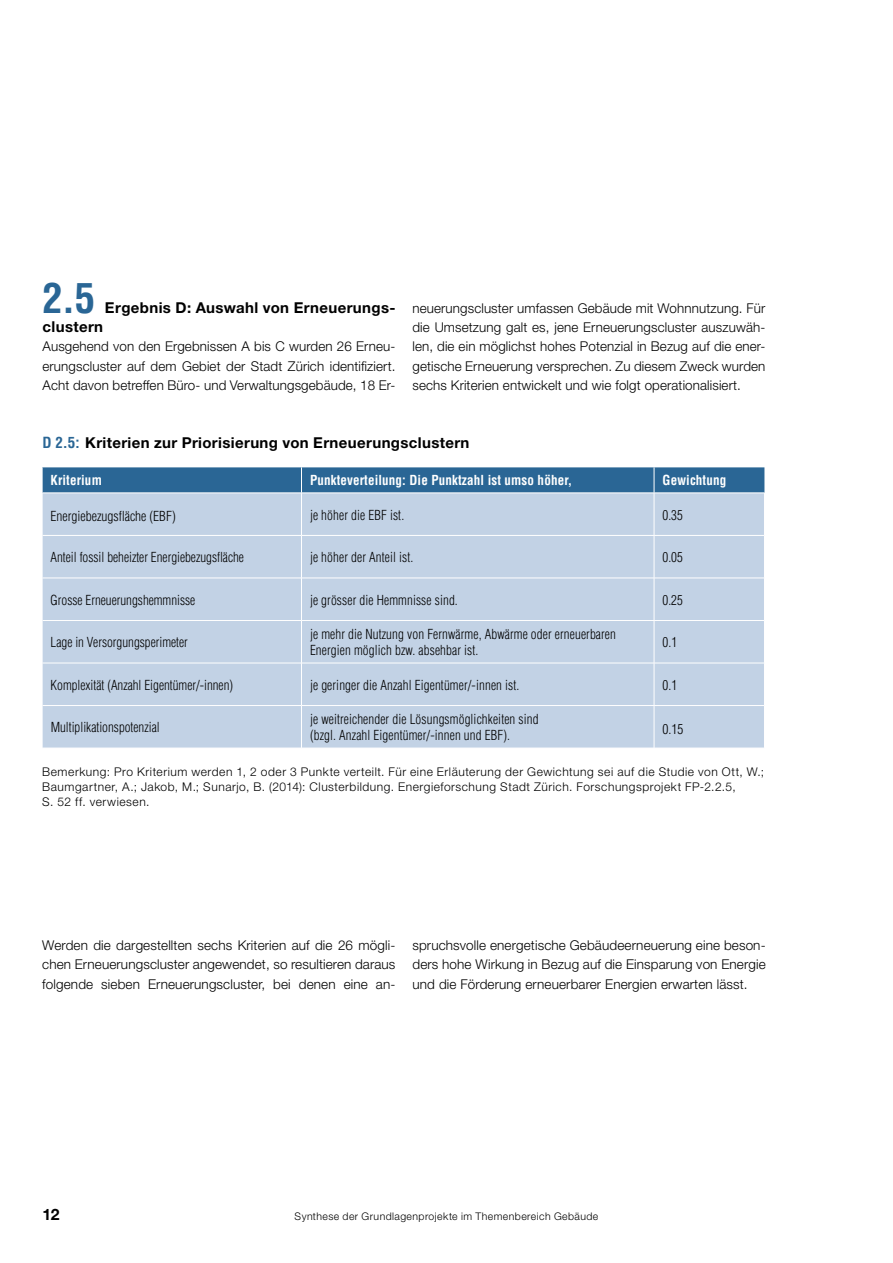
<style>
.page{position:relative;width:893px;height:1263px;background:#fff}
.page>*{position:absolute;margin:0;border:0;box-sizing:border-box;transform-origin:0 0}
.t1{font:700 condensed 40.5px "Helvetica";color:#2a6695}
.t2{font:700 15.75px "Helvetica Neue LT Std";color:#000}
.t3{font:700 15px "Helvetica Neue LT Std";letter-spacing:.025em;color:#000}
.t4{font:300 13.5px/19.4px "Helvetica Neue LT Std";letter-spacing:.01em;color:#000;text-align:justify}
.t5{font:300 condensed 13.5px/16.5px "Helvetica";letter-spacing:.01em;color:#000}
.t6{font:700 condensed 13.5px "Helvetica";letter-spacing:.01em;color:#fff}
.t7{font:300 12px/15px "Helvetica Neue LT Std";letter-spacing:.045em;color:#000}
.t8{font:300 10.5px "Helvetica Neue LT Std";letter-spacing:.04em;color:#000}
.s1{font-family:"Helvetica";font-stretch:condensed;color:#2a6695}
</style>
<div class="page">
<div style="left:43px;top:494px;width:721px;height:254px;background:#c2d2e5"></div>
<hr style="left:301px;top:493px;width:1px;height:42px;background:#fff">
<hr style="left:654px;top:493px;width:1px;height:42px;background:#fff">
<hr style="left:301px;top:536px;width:1px;height:42px;background:#fff">
<hr style="left:654px;top:536px;width:1px;height:42px;background:#fff">
<hr style="left:301px;top:578px;width:1px;height:42px;background:#fff">
<hr style="left:654px;top:578px;width:1px;height:42px;background:#fff">
<hr style="left:301px;top:621px;width:1px;height:42px;background:#fff">
<hr style="left:654px;top:621px;width:1px;height:42px;background:#fff">
<hr style="left:301px;top:663px;width:1px;height:42px;background:#fff">
<hr style="left:654px;top:663px;width:1px;height:42px;background:#fff">
<hr style="left:301px;top:706px;width:1px;height:42px;background:#fff">
<hr style="left:654px;top:706px;width:1px;height:42px;background:#fff">
<hr style="left:42px;top:535px;width:259px;height:1px;background:#fff">
<hr style="left:301px;top:535px;width:353px;height:1px;background:#fff">
<hr style="left:654px;top:535px;width:111px;height:1px;background:#fff">
<hr style="left:42px;top:578px;width:259px;height:1px;background:#fff">
<hr style="left:301px;top:578px;width:353px;height:1px;background:#fff">
<hr style="left:654px;top:578px;width:111px;height:1px;background:#fff">
<hr style="left:42px;top:620px;width:259px;height:1px;background:#fff">
<hr style="left:301px;top:620px;width:353px;height:1px;background:#fff">
<hr style="left:654px;top:620px;width:111px;height:1px;background:#fff">
<hr style="left:42px;top:663px;width:259px;height:1px;background:#fff">
<hr style="left:301px;top:663px;width:353px;height:1px;background:#fff">
<hr style="left:654px;top:663px;width:111px;height:1px;background:#fff">
<hr style="left:42px;top:705px;width:259px;height:1px;background:#fff">
<hr style="left:301px;top:705px;width:353px;height:1px;background:#fff">
<hr style="left:654px;top:705px;width:111px;height:1px;background:#fff">
<svg style="left:42px;top:467px;width:722px;height:26px;background:#336c99"></svg>
<h1 class="t1" style="left:43px;top:273px;width:54px">2.5</h1>
<p class="t3" style="left:105px;top:298px;width:292px">Ergebnis D: Auswahl von Erneuerungs-</p>
<p class="t3" style="left:43px;top:317px;width:62px">clustern</p>
<p class="t4" style="left:43px;top:337px;width:354px">Ausgehend von den Ergebnissen A bis C wurden 26 Erneu&shy;erungscluster auf dem Gebiet der Stadt Zürich identifiziert.<br>Acht davon betreffen Büro- und Verwaltungsgebäude, 18 Er-</p>
<p class="t4" style="left:412px;top:298px;width:354px">neuerungscluster umfassen Gebäude mit Wohnnutzung. Für die Umsetzung galt es, jene Erneuerungscluster auszuwäh&shy;len, die ein möglichst hohes Potenzial in Bezug auf die ener&shy;getische Erneuerung versprechen. Zu diesem Zweck wurden sechs Kriterien entwickelt und wie folgt operationalisiert.</p>
<p class="t3" style="left:43px;top:433px;width:428px"><span class="s1">D 2.5:</span> Kriterien zur Priorisierung von Erneuerungsclustern</p>
<p class="t6" style="left:51px;top:472px;width:53px">Kriterium</p>
<p class="t6" style="left:310px;top:472px;width:264px">Punkteverteilung: Die Punktzahl ist umso höher,</p>
<p class="t6" style="left:663px;top:472px;width:65px">Gewichtung</p>
<p class="t5" style="left:51px;top:508px;width:127px">Energiebezugsfläche (EBF)</p>
<p class="t5" style="left:310px;top:506px;width:96px">je höher die EBF ist.</p>
<p class="t5" style="left:663px;top:506px;width:22px">0.35</p>
<p class="t5" style="left:51px;top:549px;width:195px">Anteil fossil beheizter Energiebezugsfläche</p>
<p class="t5" style="left:310px;top:549px;width:105px">je höher der Anteil ist.</p>
<p class="t5" style="left:663px;top:549px;width:22px">0.05</p>
<p class="t5" style="left:51px;top:591px;width:146px">Grosse Erneuerungshemmnisse</p>
<p class="t5" style="left:310px;top:591px;width:149px">je grösser die Hemmnisse sind.</p>
<p class="t5" style="left:663px;top:591px;width:22px">0.25</p>
<p class="t5" style="left:51px;top:634px;width:139px">Lage in Versorgungsperimeter</p>
<p class="t5" style="left:310px;top:626px;width:307px">je mehr die Nutzung von Fernwärme, Abwärme oder erneuerbaren<br>Energien möglich bzw. absehbar ist.</p>
<p class="t5" style="left:663px;top:634px;width:16px">0.1</p>
<p class="t5" style="left:51px;top:676px;width:184px">Komplexität (Anzahl Eigentümer/-innen)</p>
<p class="t5" style="left:310px;top:676px;width:211px">je geringer die Anzahl Eigentümer/-innen ist.</p>
<p class="t5" style="left:663px;top:676px;width:16px">0.1</p>
<p class="t5" style="left:51px;top:719px;width:111px">Multiplikationspotenzial</p>
<p class="t5" style="left:310px;top:711px;width:230px">je weitreichender die Lösungsmöglichkeiten sind (bzgl. Anzahl Eigentümer/-innen und EBF).</p>
<p class="t5" style="left:663px;top:720px;width:22px">0.15</p>
<p class="t7" style="left:42px;top:764px;width:723px">Bemerkung: Pro Kriterium werden 1, 2 oder 3 Punkte verteilt. Für eine Erläuterung der Gewichtung sei auf die Studie von Ott, W.;<br>Baumgartner, A.; Jakob, M.; Sunarjo, B. (2014): Clusterbildung. Energieforschung Stadt Zürich. Forschungsprojekt FP-2.2.5,<br>S. 52 ff. verwiesen.</p>
<p class="t4" style="left:42px;top:935px;width:355px">Werden die dargestellten sechs Kriterien auf die 26 mögli&shy;chen Erneuerungscluster angewendet, so resultieren daraus folgende sieben Erneuerungscluster, bei denen eine an-</p>
<p class="t4" style="left:412px;top:935px;width:355px">spruchsvolle energetische Gebäudeerneuerung eine beson&shy;ders hohe Wirkung in Bezug auf die Einsparung von Energie und die Förderung erneuerbarer Energien erwarten lässt.</p>
<p class="t2" style="left:43px;top:1205px;width:19px">12</p>
<p class="t8" style="left:295px;top:1210px;width:305px">Synthese der Grundlagenprojekte im Themenbereich Gebäude</p>
</div>
